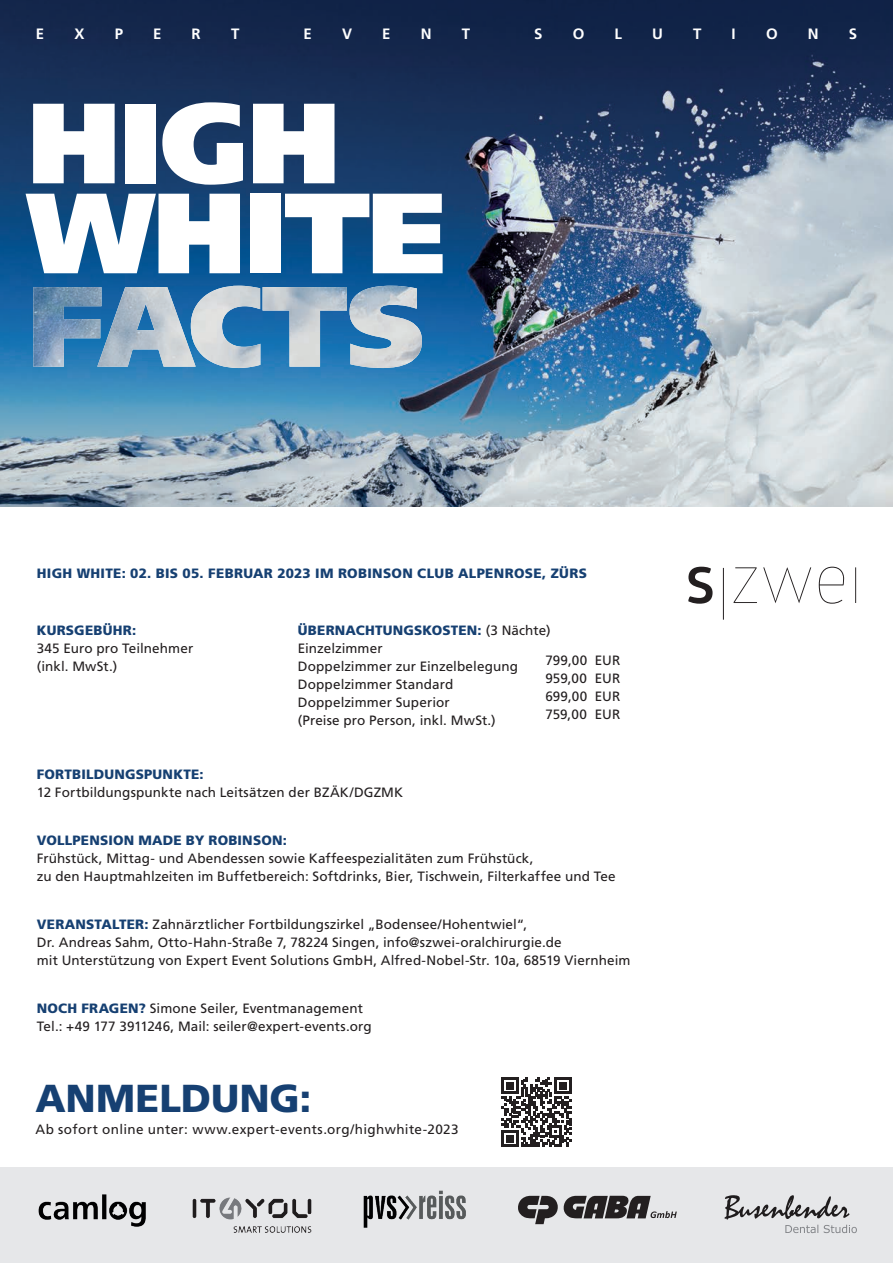
<style>
.page{position:relative;width:893px;height:1263px;background:#fff}
.page>*{position:absolute;margin:0;border:0;box-sizing:border-box;transform-origin:0 0}
.t1{font:900 114px/90px "Frutiger LT Com";letter-spacing:-.01em;color:#fff}
.t2{font:900 39px "Frutiger";color:#164072}
.t3{font:700 15px "Frutiger";color:#fff}
.t4{font:13.5px/18px "Frutiger";letter-spacing:.01em;color:#231f20}
.t5{font:900 13.5px "Frutiger";letter-spacing:.015em;color:#164072}
.t6{font:13.5px "Frutiger";letter-spacing:.03em;color:#231f20}
.s1{font-weight:400;color:#231f20}
.s2{font-weight:900;color:#164072}
</style>
<div class="page">
<img style="left:0;top:0;width:893px;height:506px">
<img style="left:33px;top:286px;width:389px;height:82px">
<div style="left:0;top:1167px;width:893px;height:96px;background:#e6e7e9"></div>
<svg style="left:688px;top:567px;width:168px;height:37px"></svg>
<hr style="left:723px;top:568px;width:1px;height:52px;background:#231f20">
<img style="left:38px;top:1194px;width:108px;height:33px">
<img style="left:364px;top:1190px;width:102px;height:37px">
<svg style="left:518px;top:1196px;width:159px;height:28px"></svg>
<svg style="left:502px;top:1077px;width:69px;height:70px"></svg>
<p class="t3" style="left:36px;top:25px;width:10px">E</p>
<p class="t3" style="left:74px;top:25px;width:12px">X</p>
<p class="t3" style="left:115px;top:25px;width:10px">P</p>
<p class="t3" style="left:153px;top:25px;width:10px">E</p>
<p class="t3" style="left:192px;top:25px;width:11px">R</p>
<p class="t3" style="left:231px;top:25px;width:10px">T</p>
<p class="t3" style="left:304px;top:25px;width:10px">E</p>
<p class="t3" style="left:342px;top:25px;width:12px">V</p>
<p class="t3" style="left:382px;top:25px;width:10px">E</p>
<p class="t3" style="left:421px;top:25px;width:12px">N</p>
<p class="t3" style="left:462px;top:25px;width:10px">T</p>
<p class="t3" style="left:534px;top:25px;width:10px">S</p>
<p class="t3" style="left:573px;top:25px;width:13px">O</p>
<p class="t3" style="left:614px;top:25px;width:9px">L</p>
<p class="t3" style="left:652px;top:25px;width:12px">U</p>
<p class="t3" style="left:693px;top:25px;width:10px">T</p>
<p class="t3" style="left:732px;top:25px;width:6px">I</p>
<p class="t3" style="left:766px;top:25px;width:13px">O</p>
<p class="t3" style="left:808px;top:25px;width:12px">N</p>
<p class="t3" style="left:849px;top:25px;width:10px">S</p>
<h1 class="t1" style="left:27px;top:98px;width:420px">HIGH<br>WHITE</h1>
<p class="t5" style="left:37px;top:565px;width:552px">HIGH WHITE: 02. BIS 05. FEBRUAR 2023 IM ROBINSON CLUB ALPENROSE, ZÜRS</p>
<p class="t5" style="left:37px;top:622px;width:101px">KURSGEBÜHR:</p>
<p class="t5" style="left:298px;top:622px;width:254px">ÜBERNACHTUNGSKOSTEN: <span class="s1">(3 Nächte)</span></p>
<p class="t4" style="left:37px;top:639px;width:158px">345 Euro pro Teilnehmer</p>
<p class="t4" style="left:298px;top:639px;width:86px">Einzelzimmer</p>
<p class="t4" style="left:37px;top:657px;width:82px">(inkl. MwSt.)</p>
<p class="t4" style="left:298px;top:657px;width:222px">Doppelzimmer zur Einzelbelegung<br>Doppelzimmer Standard<br>Doppelzimmer Superior<br>(Preise pro Person, inkl. MwSt.)</p>
<p class="t4" style="left:545px;top:651px;width:77px;text-align:justify">799,00 EUR 959,00 EUR 699,00 EUR 759,00 EUR</p>
<p class="t5" style="left:37px;top:766px;width:168px">FORTBILDUNGSPUNKTE:</p>
<p class="t4" style="left:37px;top:783px;width:368px">12 Fortbildungspunkte nach Leitsätzen der BZÄK/DGZMK</p>
<p class="t5" style="left:37px;top:832px;width:251px">VOLLPENSION MADE BY ROBINSON:</p>
<p class="t4" style="left:37px;top:849px;width:580px">Frühstück, Mittag- und Abendessen sowie Kaffeespezialitäten zum Frühstück,<br>zu den Hauptmahlzeiten im Buffetbereich: Softdrinks, Bier, Tischwein, Filterkaffee und Tee</p>
<p class="t4" style="left:37px;top:915px;width:595px"><span class="s2">VERANSTALTER:</span> Zahnärztlicher Fortbildungszirkel „Bodensee/Hohentwiel“,<br>Dr. Andreas Sahm, Otto-Hahn-Straße 7, 78224 Singen, info@szwei-oralchirurgie.de<br>mit Unterstützung von Expert Event Solutions GmbH, Alfred-Nobel-Str. 10a, 68519 Viernheim</p>
<p class="t4" style="left:37px;top:999px;width:336px"><span class="s2">NOCH FRAGEN?</span> Simone Seiler, Eventmanagement<br>Tel.: +49 177 3911246, Mail: seiler@expert-events.org</p>
<h2 class="t2" style="left:35px;top:1075px;width:278px">ANMELDUNG:</h2>
<p class="t6" style="left:35px;top:1122px;width:425px">Ab sofort online unter: www.expert-events.org/highwhite-2023</p>
</div>
